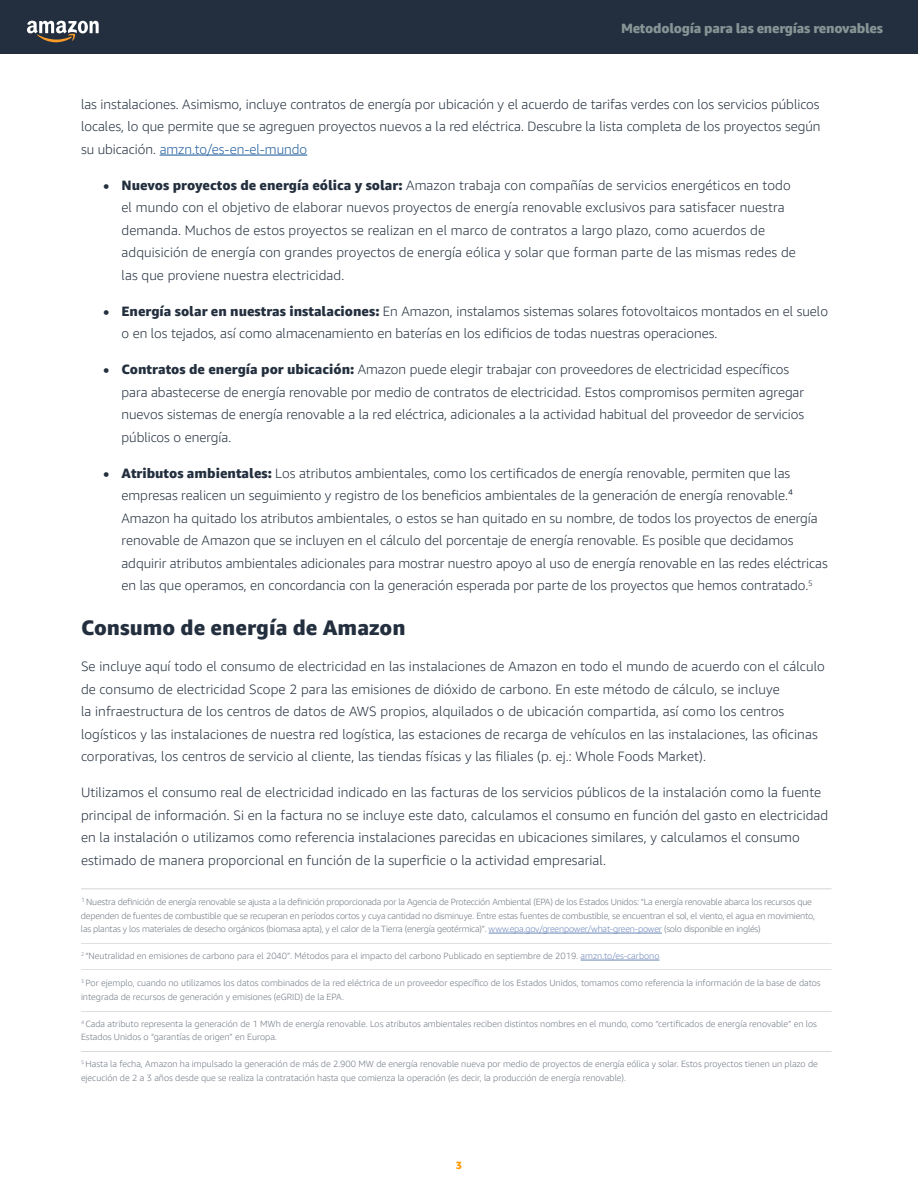
<style>
.page{position:relative;width:918px;height:1188px;background:#fff}
.page>*{position:absolute;margin:0;border:0;box-sizing:border-box;transform-origin:0 0}
.t1{font:800 21px "Amazon Ember";color:#232f3e}
.t2{font:300 13.5px/22.5px "Amazon Ember";color:#232f3e}
.t3{font:800 13.5px "Amazon Ember Display";letter-spacing:-.02em;color:#879596}
.t4{font:800 10.5px "Amazon Ember";color:#f90}
.t5{font:300 9px/13.5px "Amazon Ember";color:#707882}
.t6{font:300 9px/13.5px "Amazon Ember";letter-spacing:-.02em;color:#707882}
.s1{color:#215e9e}
.s2{font-weight:800}
.s3{color:#6b85b9}
</style>
<div class="page">
<hr style="left:160px;top:155px;width:147px;height:1px;background:#215e9e">
<hr style="left:489px;top:933px;width:173px;height:1px;background:#6b85b9">
<hr style="left:581px;top:960px;width:78px;height:1px;background:#6b85b9">
<hr style="left:81px;top:943px;width:751px;height:1px;background:#6c7778">
<hr style="left:81px;top:969px;width:751px;height:1px;background:#6c7778">
<hr style="left:81px;top:1011px;width:751px;height:1px;background:#6c7778">
<hr style="left:81px;top:1052px;width:751px;height:1px;background:#6c7778">
<hr style="left:81px;top:889px;width:751px;height:1px;background:#6c7778">
<div style="left:0;top:0;width:918px;height:54px;background:#232f3e"></div>
<svg style="left:27px;top:21px;width:72px;height:21px"></svg>
<p class="t3" style="left:621px;top:19px;width:263px">Metodología para las energías renovables</p>
<p class="t2" style="left:81px;top:93px;width:741px;text-align:justify">las instalaciones. Asimismo, incluye contratos de energía por ubicación y el acuerdo de tarifas verdes con los servicios públicos locales, lo que permite que se agreguen proyectos nuevos a la red eléctrica. Descubre la lista completa de los proyectos según su ubicación. <span class="s1">amzn.to/es-en-el-mundo</span></p>
<p class="t2" style="left:122px;top:174px;width:676px;text-indent:-18px"><span class="s2">• Nuevos proyectos de energía eólica y solar:</span> Amazon trabaja con compañías de servicios energéticos en todo el mundo con el objetivo de elaborar nuevos proyectos de energía renovable exclusivos para satisfacer nuestra demanda. Muchos de estos proyectos se realizan en el marco de contratos a largo plazo, como acuerdos de adquisición de energía con grandes proyectos de energía eólica y solar que forman parte de las mismas redes de las que proviene nuestra electricidad.</p>
<p class="t2" style="left:122px;top:300px;width:708px;text-indent:-18px"><span class="s2">• Energía solar en nuestras instalaciones:</span> En Amazon, instalamos sistemas solares fotovoltaicos montados en el suelo o en los tejados, así como almacenamiento en baterías en los edificios de todas nuestras operaciones.</p>
<p class="t2" style="left:122px;top:358px;width:684px;text-indent:-18px"><span class="s2">• Contratos de energía por ubicación:</span> Amazon puede elegir trabajar con proveedores de electricidad específicos para abastecerse de energía renovable por medio de contratos de electricidad. Estos compromisos permiten agregar nuevos sistemas de energía renovable a la red eléctrica, adicionales a la actividad habitual del proveedor de servicios públicos o energía.</p>
<p class="t2" style="left:122px;top:462px;width:708px;text-indent:-18px"><span class="s2">• Atributos ambientales:</span> Los atributos ambientales, como los certificados de energía renovable, permiten que las empresas realicen un seguimiento y registro de los beneficios ambientales de la generación de energía renovable.⁴<br>Amazon ha quitado los atributos ambientales, o estos se han quitado en su nombre, de todos los proyectos de energía renovable de Amazon que se incluyen en el cálculo del porcentaje de energía renovable. Es posible que decidamos adquirir atributos ambientales adicionales para mostrar nuestro apoyo al uso de energía renovable en las redes eléctricas en las que operamos, en concordancia con la generación esperada por parte de los proyectos que hemos contratado.<sup>5</sup></p>
<h1 class="t1" style="left:81px;top:614px;width:326px">Consumo de energía de Amazon</h1>
<p class="t2" style="left:81px;top:655px;width:745px">Se incluye aquí todo el consumo de electricidad en las instalaciones de Amazon en todo el mundo de acuerdo con el cálculo de consumo de electricidad Scope 2 para las emisiones de dióxido de carbono. En este método de cálculo, se incluye<br>la infraestructura de los centros de datos de AWS propios, alquilados o de ubicación compartida, así como los centros logísticos y las instalaciones de nuestra red logística, las estaciones de recarga de vehículos en las instalaciones, las oficinas corporativas, los centros de servicio al cliente, las tiendas físicas y las filiales (p. ej.: Whole Foods Market).</p>
<p class="t2" style="left:81px;top:781px;width:749px">Utilizamos el consumo real de electricidad indicado en las facturas de los servicios públicos de la instalación como la fuente principal de información. Si en la factura no se incluye este dato, calculamos el consumo en función del gasto en electricidad en la instalación o utilizamos como referencia instalaciones parecidas en ubicaciones similares, y calculamos el consumo estimado de manera proporcional en función de la superficie o la actividad empresarial.</p>
<p class="t6" style="left:81px;top:895px;width:736px"><sup>1</sup> Nuestra definición de energía renovable se ajusta a la definición proporcionada por la Agencia de Protección Ambiental (EPA) de los Estados Unidos: “La energía renovable abarca los recursos que dependen de fuentes de combustible que se recuperan en períodos cortos y cuya cantidad no disminuye. Entre estas fuentes de combustible, se encuentran el sol, el viento, el agua en movimiento, las plantas y los materiales de desecho orgánicos (biomasa apta), y el calor de la Tierra (energía geotérmica)”. <span class="s3">www.epa.gov/greenpower/what-green-power</span> (solo disponible en inglés)</p>
<p class="t5" style="left:81px;top:949px;width:580px"><sup>2</sup> “Neutralidad en emisiones de carbono para el 2040”. Métodos para el impacto del carbono Publicado en septiembre de 2019. <span class="s3">amzn.to/es-carbono</span></p>
<p class="t5" style="left:81px;top:976px;width:741px"><sup>3</sup> Por ejemplo, cuando no utilizamos los datos combinados de la red eléctrica de un proveedor específico de los Estados Unidos, tomamos como referencia la información de la base de datos integrada de recursos de generación y emisiones (eGRID) de la EPA.</p>
<p class="t5" style="left:81px;top:1017px;width:737px"><sup>4</sup> Cada atributo representa la generación de 1 MWh de energía renovable. Los atributos ambientales reciben distintos nombres en el mundo, como “certificados de energía renovable” en los<br>Estados Unidos o “garantías de origen” en Europa.</p>
<p class="t5" style="left:81px;top:1057px;width:738px"><sup>5</sup> Hasta la fecha, Amazon ha impulsado la generación de más de 2.900 MW de energía renovable nueva por medio de proyectos de energía eólica y solar. Estos proyectos tienen un plazo de ejecución de 2 a 3 años desde que se realiza la contratación hasta que comienza la operación (es decir, la producción de energía renovable).</p>
<p class="t4" style="left:456px;top:1159px;width:8px">3</p>
</div>
